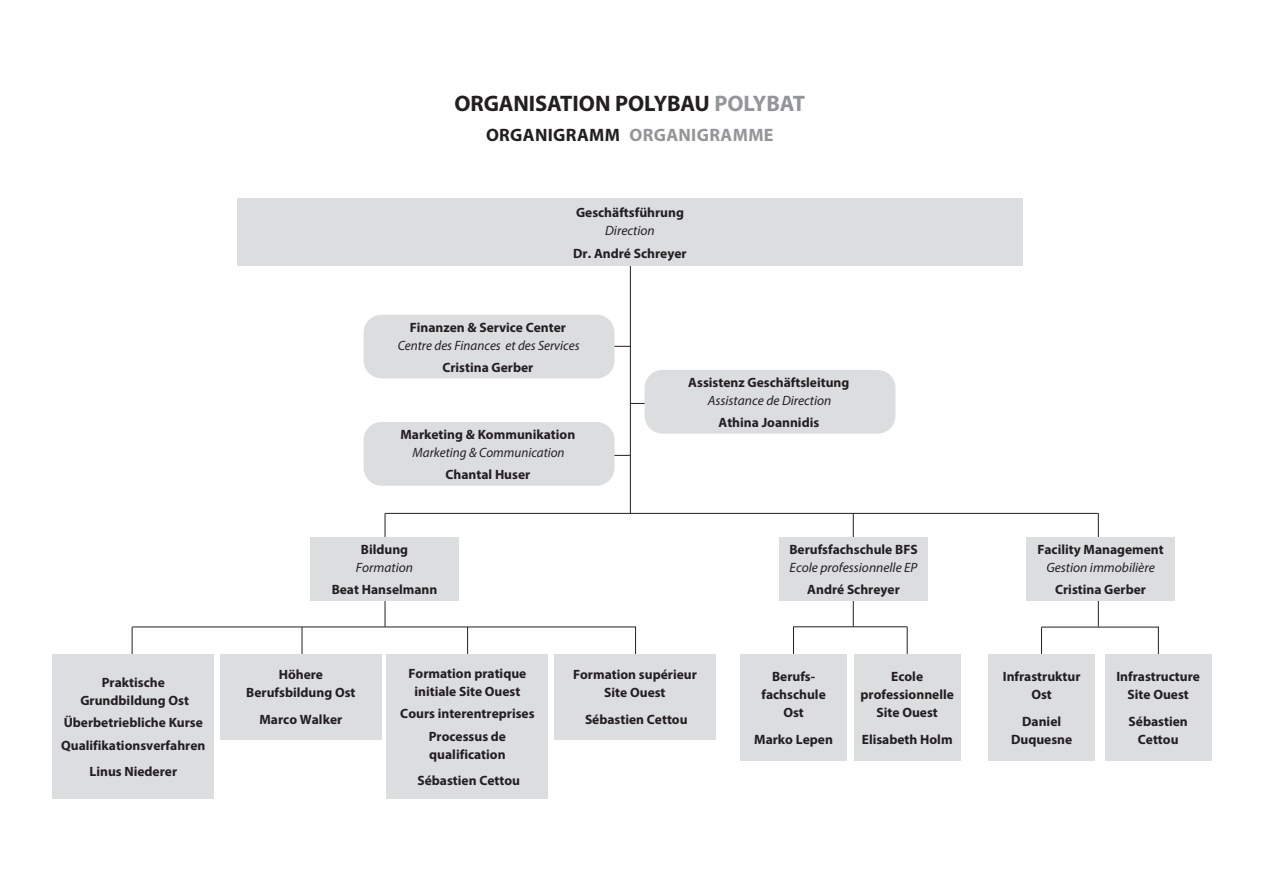
<style>
.page{position:relative;width:1263px;height:893px;background:#fff}
.page>*{position:absolute;margin:0;border:0;box-sizing:border-box;transform-origin:0 0}
.t1{font:700 22.5px "Myriad Pro";letter-spacing:-.005em;color:#231f20}
.t2{font:700 18px "Myriad Pro";letter-spacing:.02em;color:#939598}
.t3{font:700 13.5px/18px "Myriad Pro";color:#231f20;text-align:center}
.t4{font:italic 13.5px "Myriad Pro";color:#231f20}
.s1{color:#939598}
.s2{color:#231f20}
</style>
<div class="page">
<hr style="left:793px;top:626px;width:114px;height:1px;background:#231f20">
<hr style="left:1041px;top:627px;width:117px;height:1px;background:#231f20">
<hr style="left:132px;top:627px;width:504px;height:1px;background:#231f20">
<hr style="left:385px;top:513px;width:1px;height:114px;background:#231f20">
<svg style="left:631px;top:403px;width:14px;height:1px"></svg>
<hr style="left:132px;top:627px;width:1px;height:98px;background:#231f20">
<hr style="left:302px;top:627px;width:1px;height:98px;background:#231f20">
<hr style="left:467px;top:627px;width:1px;height:82px;background:#231f20">
<hr style="left:635px;top:627px;width:1px;height:78px;background:#231f20">
<hr style="left:793px;top:627px;width:1px;height:77px;background:#231f20">
<hr style="left:1041px;top:627px;width:1px;height:77px;background:#231f20">
<hr style="left:1158px;top:627px;width:1px;height:77px;background:#231f20">
<hr style="left:907px;top:627px;width:1px;height:77px;background:#231f20">
<hr style="left:853px;top:513px;width:1px;height:114px;background:#231f20">
<hr style="left:1098px;top:513px;width:1px;height:114px;background:#231f20">
<hr style="left:630px;top:253px;width:1px;height:260px;background:#231f20">
<svg style="left:614px;top:346px;width:16px;height:1px"></svg>
<div style="left:220px;top:654px;width:162px;height:85px;background:#dcdddf"></div>
<div style="left:554px;top:654px;width:162px;height:85px;background:#dcdddf"></div>
<div style="left:387px;top:654px;width:161px;height:145px;background:#dcdddf"></div>
<div style="left:53px;top:654px;width:161px;height:145px;background:#dcdddf"></div>
<div style="left:740px;top:654px;width:107px;height:107px;background:#dcdddf"></div>
<div style="left:854px;top:654px;width:106px;height:107px;background:#dcdddf"></div>
<div style="left:1105px;top:654px;width:106px;height:107px;background:#dcdddf"></div>
<div style="left:988px;top:654px;width:107px;height:107px;background:#dcdddf"></div>
<svg style="left:614px;top:455px;width:16px;height:1px"></svg>
<hr style="left:385px;top:513px;width:713px;height:1px;background:#231f20">
<div style="left:364px;top:315px;width:250px;height:63px;background:#dcdddf;border-radius:18px"></div>
<div style="left:645px;top:370px;width:250px;height:64px;background:#dcdddf;border-radius:18px"></div>
<div style="left:364px;top:422px;width:250px;height:64px;background:#dcdddf;border-radius:18px"></div>
<div style="left:310px;top:537px;width:149px;height:64px;background:#dcdddf"></div>
<div style="left:779px;top:537px;width:149px;height:64px;background:#dcdddf"></div>
<div style="left:1026px;top:537px;width:149px;height:64px;background:#dcdddf"></div>
<div style="left:237px;top:199px;width:785px;height:67px;background:#dcdddf"></div>
<p class="t3" style="left:80px;top:673px;width:110px">Praktische<br>Grundbildung Ost</p>
<p class="t3" style="left:61px;top:711px;width:146px;line-height:22.2px;text-align:left">Überbetriebliche Kurse<br>Qualifikationsverfahren</p>
<p class="t3" style="left:89px;top:762px;width:89px">Linus Niederer</p>
<h1 class="t1" style="left:454px;top:89px;width:352px">ORGANISATION POLYBAU <span class="s1">POLYBAT</span></h1>
<h2 class="t2" style="left:486px;top:123px;width:289px"><span class="s2">ORGANIGRAMM</span> ORGANIGRAMME</h2>
<p class="t3" style="left:576px;top:203px;width:109px">Geschäftsführung</p>
<p class="t4" style="left:605px;top:222px;width:51px">Direction</p>
<p class="t3" style="left:573px;top:244px;width:115px">Dr. André Schreyer</p>
<p class="t3" style="left:410px;top:318px;width:158px">Finanzen &amp; Service Center</p>
<p class="t4" style="left:398px;top:337px;width:183px">Centre des Finances et des Services</p>
<p class="t3" style="left:442px;top:358px;width:92px">Cristina Gerber</p>
<p class="t3" style="left:400px;top:425px;width:176px">Marketing &amp; Kommunikation</p>
<p class="t4" style="left:413px;top:444px;width:153px">Marketing &amp; Communication</p>
<p class="t3" style="left:445px;top:465px;width:86px">Chantal Huser</p>
<p class="t3" style="left:361px;top:540px;width:49px">Bildung</p>
<p class="t4" style="left:356px;top:559px;width:59px">Formation</p>
<p class="t3" style="left:332px;top:580px;width:107px">Beat Hanselmann</p>
<p class="t3" style="left:688px;top:373px;width:163px">Assistenz Geschäftsleitung</p>
<p class="t4" style="left:708px;top:392px;width:125px">Assistance de Direction</p>
<p class="t3" style="left:718px;top:413px;width:102px">Athina Joannidis</p>
<p class="t3" style="left:789px;top:540px;width:130px">Berufsfachschule BFS</p>
<p class="t4" style="left:790px;top:559px;width:129px">Ecole professionnelle EP</p>
<p class="t3" style="left:807px;top:580px;width:94px">André Schreyer</p>
<p class="t3" style="left:246px;top:665px;width:111px">Höhere<br>Berufsbildung Ost</p>
<p class="t3" style="left:260px;top:710px;width:84px">Marco Walker</p>
<p class="t3" style="left:408px;top:664px;width:119px">Formation pratique initiale Site Ouest</p>
<p class="t3" style="left:400px;top:702px;width:136px;line-height:22.2px">Cours interentreprises<br>Processus de</p>
<p class="t3" style="left:417px;top:740px;width:104px;line-height:26.5px">qualification<br>Sébastien Cettou</p>
<p class="t3" style="left:573px;top:665px;width:125px">Formation supérieur<br>Site Ouest</p>
<p class="t3" style="left:585px;top:710px;width:104px">Sébastien Cettou</p>
<p class="t3" style="left:761px;top:667px;width:66px">Berufs&shy;fachschule<br>Ost</p>
<p class="t3" style="left:754px;top:730px;width:80px">Marko Lepen</p>
<p class="t3" style="left:860px;top:667px;width:95px">Ecole professionnelle<br>Site Ouest</p>
<p class="t3" style="left:862px;top:730px;width:92px">Elisabeth Holm</p>
<p class="t3" style="left:1037px;top:540px;width:128px">Facility Management</p>
<p class="t4" style="left:1046px;top:559px;width:110px">Gestion immobilière</p>
<p class="t3" style="left:1055px;top:580px;width:92px">Cristina Gerber</p>
<p class="t3" style="left:1003px;top:667px;width:79px">Infrastruktur<br>Ost</p>
<p class="t3" style="left:1011px;top:712px;width:63px">Daniel<br>Duquesne</p>
<p class="t3" style="left:1116px;top:667px;width:85px">Infrastructure<br>Site Ouest</p>
<p class="t3" style="left:1128px;top:712px;width:61px">Sébastien<br>Cettou</p>
</div>
